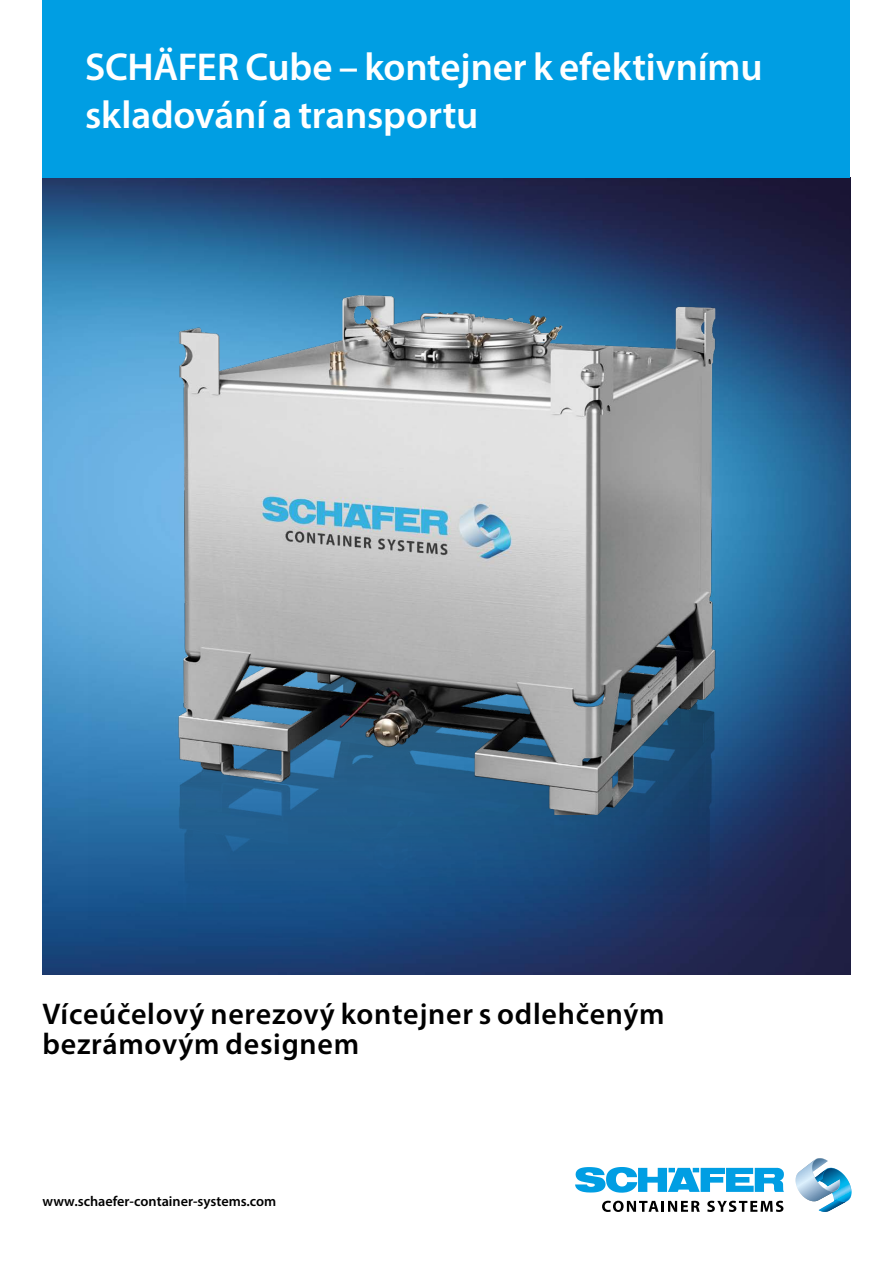
<style>
.page{position:relative;width:893px;height:1263px;background:#fff}
.page>*{position:absolute;margin:0;border:0;box-sizing:border-box;transform-origin:0 0}
.t1{font:600 39px/48px "Myriad Pro";letter-spacing:-.005em;color:#fff}
.t2{font:600 30px/30px "Myriad Pro";letter-spacing:.025em;color:#000}
.t3{font:600 14.25px "Myriad Pro";color:#000}
</style>
<div class="page">
<img style="left:43px;top:178px;width:807px;height:796px">
<div style="left:43px;top:0;width:807px;height:178px;background:#009ee3"></div>
<svg style="left:795px;top:1158px;width:56px;height:54px"></svg>
<svg style="left:575px;top:1167px;width:209px;height:26px"></svg>
<svg style="left:602px;top:1201px;width:98px;height:11px"></svg>
<svg style="left:707px;top:1201px;width:76px;height:11px"></svg>
<img style="left:88px;top:814px;width:736px;height:102px">
<img style="left:88px;top:178px;width:736px;height:636px">
<h1 class="t1" style="left:85px;top:42px;width:679px">SCHÄFER Cube – kontejner k efektivnímu skladování a transportu</h1>
<p class="t2" style="left:43px;top:998px;width:623px">Víceúčelový nerezový kontejner s odlehčeným bezrámovým designem</p>
<p class="t3" style="left:43px;top:1192px;width:235px">www.schaefer-container-systems.com</p>
</div>
